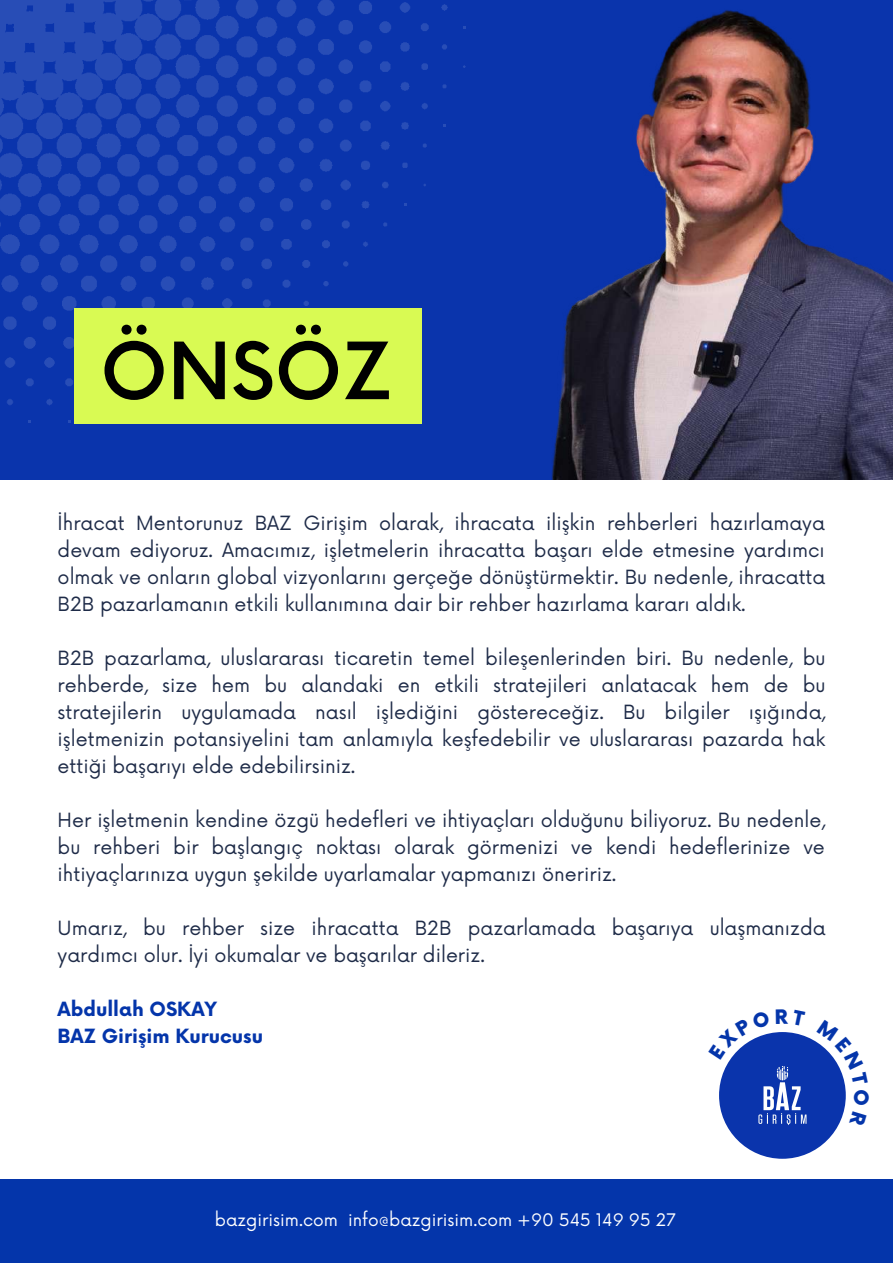
<style>
.page{position:relative;width:893px;height:1264px;background:#fff}
.page>*{position:absolute;margin:0;border:0;box-sizing:border-box;transform-origin:0 0}
.t1{font:500 76.8px "Now";color:#000}
.t2{font:19.05px/27px "Now";color:#1e2b48;text-align:justify}
.t3{font:700 19.05px/27px "Now";color:#0435aa}
.t4{font:16.8px "Now";color:#fff}
</style>
<div class="page">
<img style="left:719px;top:1032px;width:126px;height:126px;border-radius:50%">
<div style="left:0;top:1178px;width:892px;height:84px;background:#0435aa"></div>
<div style="left:0;top:330px;width:240px;height:149px;background:#0a34ac"></div>
<img style="left:240px;top:0;width:652px;height:480px">
<svg style="left:359px;top:1px;width:13px;height:13px"></svg>
<svg style="left:399px;top:2px;width:11px;height:11px"></svg>
<svg style="left:441px;top:4px;width:7px;height:7px"></svg>
<svg style="left:379px;top:21px;width:12px;height:12px"></svg>
<svg style="left:420px;top:23px;width:9px;height:8px"></svg>
<svg style="left:359px;top:40px;width:13px;height:14px"></svg>
<svg style="left:400px;top:42px;width:9px;height:10px"></svg>
<svg style="left:441px;top:44px;width:6px;height:6px"></svg>
<svg style="left:380px;top:61px;width:10px;height:11px"></svg>
<svg style="left:421px;top:63px;width:7px;height:7px"></svg>
<svg style="left:359px;top:80px;width:12px;height:12px"></svg>
<svg style="left:400px;top:82px;width:9px;height:9px"></svg>
<svg style="left:442px;top:84px;width:4px;height:4px"></svg>
<svg style="left:380px;top:101px;width:10px;height:10px"></svg>
<svg style="left:421px;top:103px;width:7px;height:6px"></svg>
<svg style="left:360px;top:120px;width:11px;height:11px"></svg>
<svg style="left:401px;top:122px;width:8px;height:8px"></svg>
<svg style="left:380px;top:141px;width:10px;height:9px"></svg>
<svg style="left:422px;top:143px;width:5px;height:5px"></svg>
<svg style="left:361px;top:160px;width:9px;height:10px"></svg>
<svg style="left:402px;top:162px;width:5px;height:6px"></svg>
<svg style="left:382px;top:182px;width:6px;height:6px"></svg>
<svg style="left:361px;top:201px;width:8px;height:8px"></svg>
<svg style="left:383px;top:222px;width:4px;height:4px"></svg>
<svg style="left:362px;top:241px;width:6px;height:6px"></svg>
<svg style="left:0;top:0;width:353px;height:330px;background:#163eb0"></svg>
<svg style="left:24px;top:337px;width:12px;height:12px"></svg>
<svg style="left:63px;top:337px;width:11px;height:12px"></svg>
<svg style="left:5px;top:357px;width:10px;height:11px"></svg>
<svg style="left:44px;top:357px;width:11px;height:11px"></svg>
<svg style="left:26px;top:378px;width:8px;height:8px"></svg>
<svg style="left:65px;top:378px;width:8px;height:8px"></svg>
<svg style="left:7px;top:399px;width:6px;height:6px"></svg>
<svg style="left:46px;top:399px;width:7px;height:6px"></svg>
<div style="left:74px;top:308px;width:347px;height:116px;background:#d9fa53"></div>
<svg style="left:730px;top:1033px;width:40px;height:26px"></svg>
<svg style="left:816px;top:1041px;width:30px;height:85px"></svg>
<h1 class="t1" style="left:100px;top:330px;width:293px">ÖNSÖZ</h1>
<p class="t2" style="left:58px;top:511px;width:769px">İhracat Mentorunuz BAZ Girişim olarak, ihracata ilişkin rehberleri hazırlamaya devam ediyoruz. Amacımız, işletmelerin ihracatta başarı elde etmesine yardımcı olmak ve onların global vizyonlarını gerçeğe dönüştürmektir. Bu nedenle, ihracatta B2B pazarlamanın etkili kullanımına dair bir rehber hazırlama kararı aldık.</p>
<p class="t2" style="left:58px;top:646px;width:769px">B2B pazarlama, uluslararası ticaretin temel bileşenlerinden biri. Bu nedenle, bu rehberde, size hem bu alandaki en etkili stratejileri anlatacak hem de bu stratejilerin uygulamada nasıl işlediğini göstereceğiz. Bu bilgiler ışığında, işletmenizin potansiyelini tam anlamıyla keşfedebilir ve uluslararası pazarda hak ettiği başarıyı elde edebilirsiniz.</p>
<p class="t2" style="left:58px;top:807px;width:769px">Her işletmenin kendine özgü hedefleri ve ihtiyaçları olduğunu biliyoruz. Bu nedenle, bu rehberi bir başlangıç noktası olarak görmenizi ve kendi hedeflerinize ve ihtiyaçlarınıza uygun şekilde uyarlamalar yapmanızı öneririz.</p>
<p class="t2" style="left:58px;top:915px;width:769px">Umarız, bu rehber size ihracatta B2B pazarlamada başarıya ulaşmanızda yardımcı olur. İyi okumalar ve başarılar dileriz.</p>
<p class="t3" style="left:58px;top:997px;width:207px">Abdullah OSKAY<br>BAZ Girişim Kurucusu</p>
<p class="t4" style="left:215px;top:1210px;width:462px">bazgirisim.com info@bazgirisim.com +90 545 149 95 27</p>
</div>
